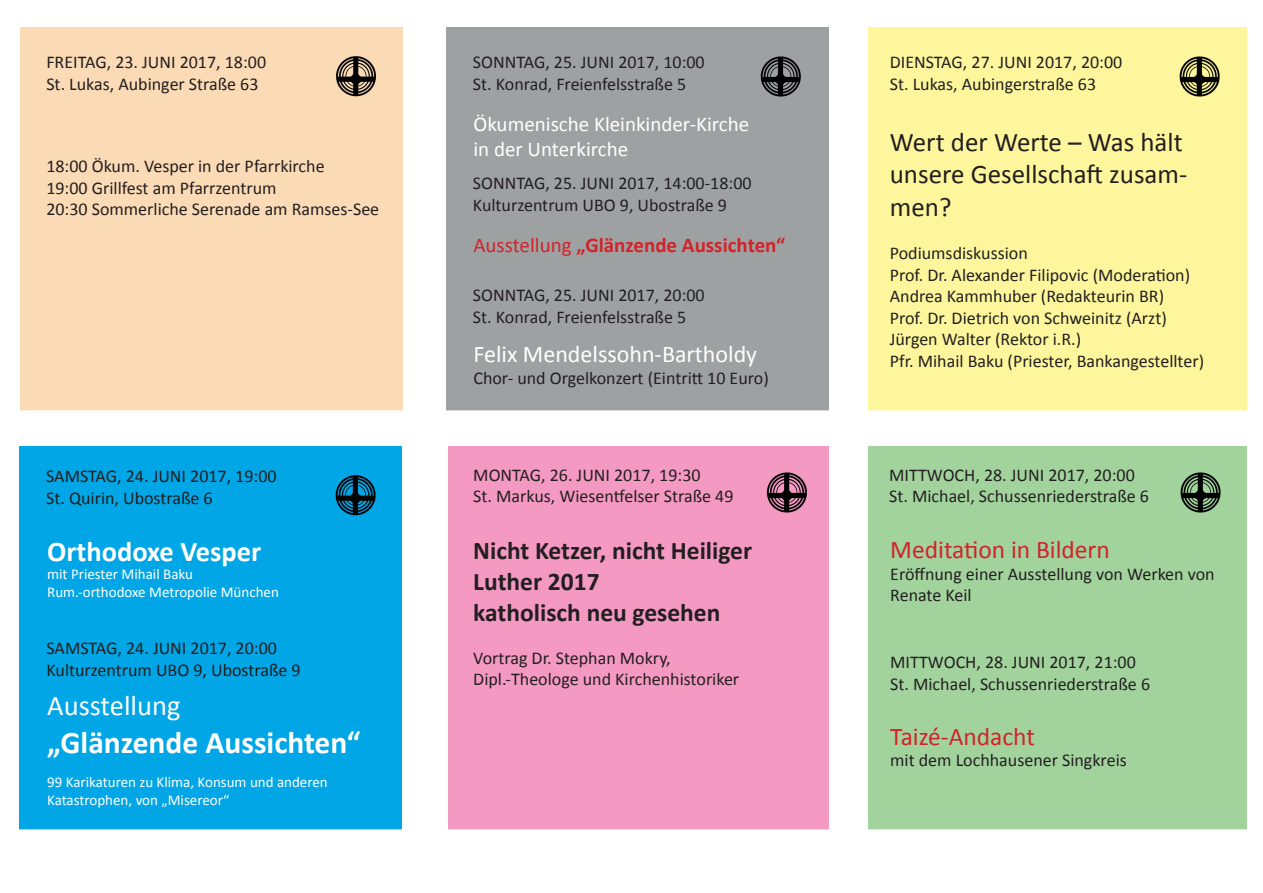
<style>
.page{position:relative;width:1263px;height:893px;background:#fff}
.page>*{position:absolute;margin:0;border:0;box-sizing:border-box;transform-origin:0 0}
.t1{font:700 31.5px "Calibri";color:#fff}
.t2{font:700 28.5px "Calibri";color:#fff}
.t3{font:28.5px "Calibri";color:#fff}
.t4{font:27px/32.4px "Calibri";color:#231f20}
.t5{font:700 25.5px/30.6px "Calibri";color:#231f20}
.t6{font:25.5px "Calibri";color:#d1232a}
.t7{font:24px "Calibri";color:#fff}
.t8{font:21px/25.2px "Calibri";color:#fff}
.t9{font:700 21px "Calibri";color:#d1232a}
.t10{font:18px/21.6px "Calibri";color:#231f20}
.t11{font:15px/18px "Calibri";color:#fff}
.s1{font-weight:400}
</style>
<div class="page">
<div style="left:19px;top:446px;width:383px;height:383px;background:#00a6e5"></div>
<div style="left:869px;top:27px;width:377px;height:383px;background:#fdf69c"></div>
<div style="left:20px;top:27px;width:383px;height:383px;background:#fbdab6"></div>
<div style="left:447px;top:27px;width:381px;height:383px;background:#9ea1a2"></div>
<div style="left:448px;top:446px;width:380px;height:383px;background:#f499c2"></div>
<div style="left:869px;top:446px;width:378px;height:383px;background:#a2d39d"></div>
<p class="t10" style="left:46px;top:51px;width:221px">FREITAG, 23. JUNI 2017, 18:00<br>St. Lukas, Aubinger Straße 63</p>
<p class="t10" style="left:473px;top:51px;width:233px">SONNTAG, 25. JUNI 2017, 10:00<br>St. Konrad, Freienfelsstraße 5</p>
<p class="t10" style="left:890px;top:51px;width:234px">DIENSTAG, 27. JUNI 2017, 20:00<br>St. Lukas, Aubingerstraße 63</p>
<p class="t10" style="left:46px;top:155px;width:334px">18:00 Ökum. Vesper in der Pfarrkirche<br>19:00 Grillfest am Pfarrzentrum<br>20:30 Sommerliche Serenade am Ramses-See</p>
<p class="t8" style="left:473px;top:111px;width:277px">Ökumenische Kleinkinder-Kirche in der Unterkirche</p>
<p class="t10" style="left:473px;top:173px;width:280px">SONNTAG, 25. JUNI 2017, 14:00-18:00<br>Kulturzentrum UBO 9, Ubostraße 9</p>
<p class="t9" style="left:473px;top:231px;width:313px"><span class="s1">Ausstellung</span> „Glänzende Aussichten“</p>
<p class="t10" style="left:473px;top:285px;width:233px">SONNTAG, 25. JUNI 2017, 20:00<br>St. Konrad, Freienfelsstraße 5</p>
<h3 class="t7" style="left:473px;top:339px;width:285px">Felix Mendelssohn-Bartholdy</h3>
<p class="t10" style="left:473px;top:367px;width:297px">Chor- und Orgelkonzert (Eintritt 10 Euro)</p>
<h3 class="t4" style="left:890px;top:126px;width:299px">Wert der Werte – Was hält unsere Gesellschaft zusam&shy;men?</h3>
<p class="t10" style="left:890px;top:242px;width:316px">Podiumsdiskussion<br>Prof. Dr. Alexander Filipovic (Moderation)<br>Andrea Kammhuber (Redakteurin BR)<br>Prof. Dr. Dietrich von Schweinitz (Arzt)<br>Jürgen Walter (Rektor i.R.)<br>Pfr. Mihail Baku (Priester, Bankangestellter)</p>
<p class="t10" style="left:46px;top:465px;width:232px">SAMSTAG, 24. JUNI 2017, 19:00<br>St. Quirin, Ubostraße 6</p>
<p class="t10" style="left:473px;top:464px;width:262px">MONTAG, 26. JUNI 2017, 19:30<br>St. Markus, Wiesentfelser Straße 49</p>
<p class="t10" style="left:889px;top:464px;width:261px">MITTWOCH, 28. JUNI 2017, 20:00<br>St. Michael, Schussenriederstraße 6</p>
<h2 class="t2" style="left:47px;top:533px;width:216px">Orthodoxe Vesper</h2>
<p class="t11" style="left:47px;top:565px;width:233px">mit Priester Mihail Baku<br>Rum.-orthodoxe Metropolie München</p>
<p class="t10" style="left:46px;top:637px;width:256px">SAMSTAG, 24. JUNI 2017, 20:00<br>Kulturzentrum UBO 9, Ubostraße 9</p>
<h2 class="t3" style="left:47px;top:688px;width:135px">Ausstellung</h2>
<h1 class="t1" style="left:47px;top:722px;width:315px">„Glänzende Aussichten“</h1>
<p class="t11" style="left:47px;top:773px;width:282px">99 Karikaturen zu Klima, Konsum und anderen<br>Katastrophen, von „Misereor“</p>
<h3 class="t5" style="left:473px;top:536px;width:280px">Nicht Ketzer, nicht Heiliger<br>Luther 2017<br>katholisch neu gesehen</h3>
<p class="t10" style="left:473px;top:647px;width:267px">Vortrag Dr. Stephan Mokry,<br>Dipl.-Theologe und Kirchenhistoriker</p>
<h3 class="t6" style="left:890px;top:533px;width:221px">Meditation in Bildern</h3>
<p class="t10" style="left:890px;top:563px;width:326px">Eröffnung einer Ausstellung von Werken von<br>Renate Keil</p>
<p class="t10" style="left:890px;top:652px;width:261px">MITTWOCH, 28. JUNI 2017, 21:00<br>St. Michael, Schussenriederstraße 6</p>
<h3 class="t6" style="left:890px;top:720px;width:146px">Taizé-Andacht</h3>
<p class="t10" style="left:890px;top:749px;width:238px">mit dem Lochhausener Singkreis</p>
</div>
